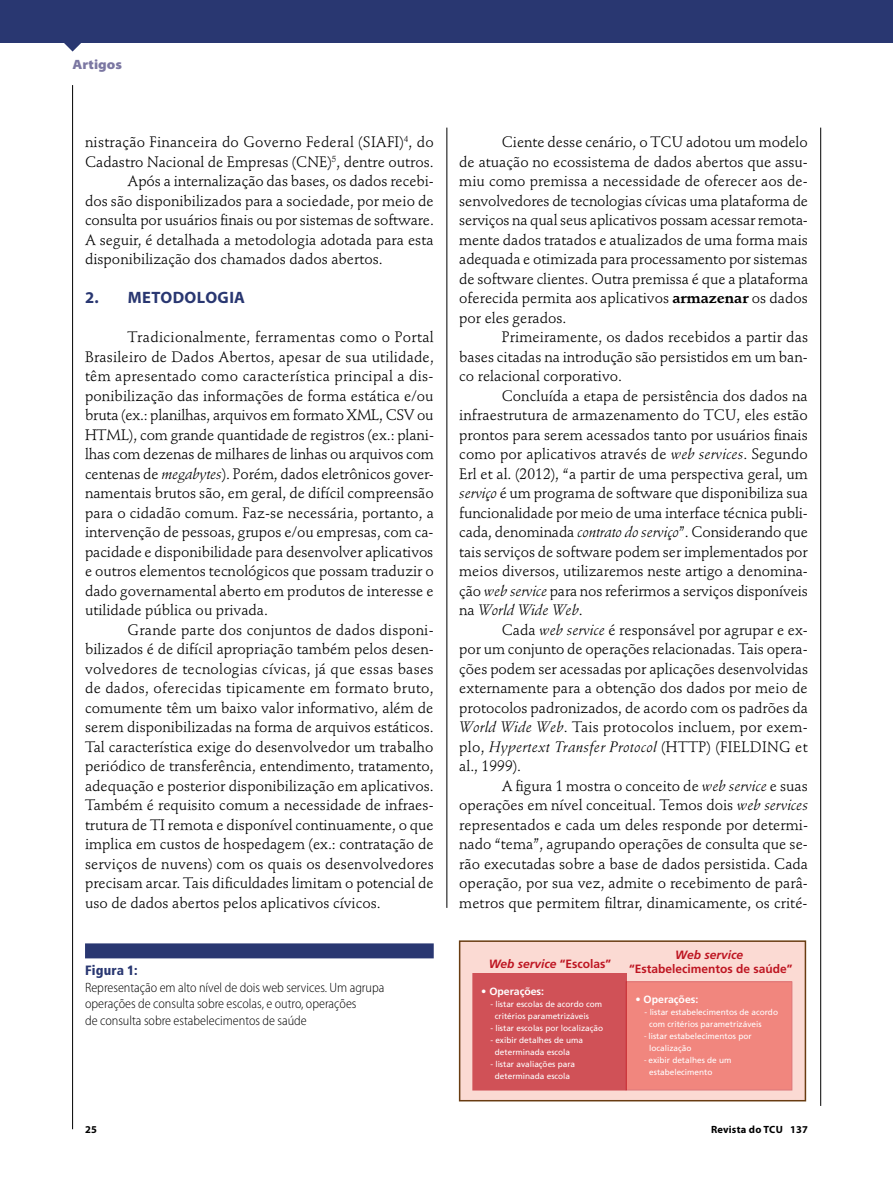
<style>
.page{position:relative;width:893px;height:1191px;background:#fff}
.page>*{position:absolute;margin:0;border:0;box-sizing:border-box;transform-origin:0 0}
.t1{font:700 16.5px "Myriad Pro";letter-spacing:.025em;color:#293771}
.t2{font:15px/19.5px "Stempel Schneidler Std";color:#000;text-align:justify}
.t3{font:300 semi-condensed 13.5px/16.5px "Myriad Pro";color:#000}
.t4{font:900 condensed 13.5px "Frutiger LT Std";letter-spacing:.02em;color:#293771}
.t5{font:900 semi-expanded 13.5px "Myriad Pro";color:#7b77a2}
.t6{font:italic 700 12px "Frutiger LT Std";color:#be1622}
.t7{font:700 12px "Frutiger LT Std";color:#be1622}
.t8{font:700 10.5px "Frutiger LT Std";color:#fff}
.t9{font:700 10.5px "Myriad Pro";letter-spacing:.02em;color:#000}
.t10{font:8.25px/12px "Frutiger LT Std";color:#fff}
.s1{font-style:italic}
.s2{font-weight:700}
.s3{font-style:normal}
.s4{font-family:"Myriad Pro"}
</style>
<div class="page">
<svg style="left:64px;top:43px;width:17px;height:9px"></svg>
<div style="left:0;top:0;width:893px;height:43px;background:#293771"></div>
<hr style="left:72px;top:85px;width:1px;height:1044px;background:#000">
<hr style="left:820px;top:128px;width:1px;height:978px;background:#000">
<div style="left:85px;top:943px;width:349px;height:15px;background:#293771"></div>
<div style="left:460px;top:941px;width:345px;height:159px;background:#fbdad3"></div>
<div style="left:459px;top:940px;width:347px;height:161px;border:2px solid #693c11"></div>
<div style="left:473px;top:973px;width:153px;height:117px;background:#d05157"></div>
<div style="left:472px;top:973px;width:154px;height:117px;border:1px solid #be1622"></div>
<div style="left:626px;top:981px;width:166px;height:109px;background:#f1867e"></div>
<hr style="left:446px;top:128px;width:1px;height:780px;background:#000">
<p class="t5" style="left:73px;top:57px;width:51px">Artigos</p>
<p class="t2" style="left:85px;top:132px;width:350px">nistração Financeira do Governo Federal (SIAFI)<sup>4</sup>, do</p>
<p class="t2" style="left:85px;top:152px;width:350px">Cadastro Nacional de Empresas (CNE)<sup>5</sup>, dentre outros.</p>
<p class="t2" style="left:128px;top:171px;width:308px">Após a internalização das bases, os dados recebi-</p>
<p class="t2" style="left:85px;top:191px;width:350px">dos são disponibilizados para a sociedade, por meio de</p>
<p class="t2" style="left:85px;top:210px;width:350px">consulta por usuários finais ou por sistemas de software.</p>
<p class="t2" style="left:85px;top:230px;width:350px">A seguir, é detalhada a metodologia adotada para esta</p>
<p class="t2" style="left:85px;top:249px;width:299px">disponibilização dos chamados dados abertos.</p>
<p class="t1" style="left:85px;top:288px;width:161px">2. METODOLOGIA</p>
<p class="t2" style="left:85px;top:327px;width:350px;text-indent:43px">Tradicionalmente, ferramentas como o Portal Brasileiro de Dados Abertos, apesar de sua utilidade, têm apresentado como característica principal a dis&shy;ponibilização das informações de forma estática e/ou bruta (ex.: planilhas, arquivos em formato XML, CSV ou HTML), com grande quantidade de registros (ex.: plani&shy;lhas com dezenas de milhares de linhas ou arquivos com centenas de <span class="s1">megabytes</span>). Porém, dados eletrônicos gover&shy;namentais brutos são, em geral, de difícil compreensão para o cidadão comum. Faz-se necessária, portanto, a intervenção de pessoas, grupos e/ou empresas, com ca&shy;pacidade e disponibilidade para desenvolver aplicativos e outros elementos tecnológicos que possam traduzir o dado governamental aberto em produtos de interesse e utilidade pública ou privada.</p>
<p class="t2" style="left:85px;top:620px;width:350px;text-indent:43px">Grande parte dos conjuntos de dados disponi&shy;bilizados é de difícil apropriação também pelos desen&shy;volvedores de tecnologias cívicas, já que essas bases de dados, oferecidas tipicamente em formato bruto, comumente têm um baixo valor informativo, além de serem disponibilizadas na forma de arquivos estáticos.<br>Tal característica exige do desenvolvedor um trabalho periódico de transferência, entendimento, tratamento, adequação e posterior disponibilização em aplicativos.<br>Também é requisito comum a necessidade de infraes&shy;trutura de TI remota e disponível continuamente, o que implica em custos de hospedagem (ex.: contratação de serviços de nuvens) com os quais os desenvolvedores precisam arcar. Tais dificuldades limitam o potencial de uso de dados abertos pelos aplicativos cívicos.</p>
<p class="t4" style="left:85px;top:962px;width:54px">Figura 1:</p>
<p class="t3" style="left:85px;top:979px;width:301px">Representação em alto nível de dois web services. Um agrupa operações de consulta sobre escolas, e outro, operações<br>de consulta sobre estabelecimentos de saúde</p>
<p class="t2" style="left:459px;top:132px;width:350px;text-indent:43px">Ciente desse cenário, o TCU adotou um modelo de atuação no ecossistema de dados abertos que assu&shy;miu como premissa a necessidade de oferecer aos de&shy;senvolvedores de tecnologias cívicas uma plataforma de serviços na qual seus aplicativos possam acessar remota&shy;mente dados tratados e atualizados de uma forma mais adequada e otimizada para processamento por sistemas de software clientes. Outra premissa é que a plataforma oferecida permita aos aplicativos <span class="s2">armazenar</span> os dados por eles gerados.</p>
<p class="t2" style="left:459px;top:327px;width:350px;text-indent:43px">Primeiramente, os dados recebidos a partir das bases citadas na introdução são persistidos em um ban&shy;co relacional corporativo.</p>
<p class="t2" style="left:459px;top:386px;width:350px;text-indent:43px">Concluída a etapa de persistência dos dados na infraestrutura de armazenamento do TCU, eles estão prontos para serem acessados tanto por usuários finais como por aplicativos através de <span class="s1">web services</span>. Segundo Erl et al. (2012), “a partir de uma perspectiva geral, um <span class="s1">serviço</span> é um programa de software que disponibiliza sua funcionalidade por meio de uma interface técnica publi&shy;cada, denominada <span class="s1">contrato do serviço</span>”. Considerando que tais serviços de software podem ser implementados por meios diversos, utilizaremos neste artigo a denomina&shy;ção <span class="s1">web service</span> para nos referirmos a serviços disponíveis na <span class="s1">World Wide Web</span>.</p>
<p class="t2" style="left:459px;top:620px;width:350px;text-indent:43px">Cada <span class="s1">web service</span> é responsável por agrupar e ex&shy;por um conjunto de operações relacionadas. Tais opera&shy;ções podem ser acessadas por aplicações desenvolvidas externamente para a obtenção dos dados por meio de protocolos padronizados, de acordo com os padrões da <span class="s1">World Wide Web</span>. Tais protocolos incluem, por exem&shy;plo, <span class="s1">Hypertext Transfer Protocol</span> (HTTP) (FIELDING et al., 1999).</p>
<p class="t2" style="left:459px;top:776px;width:350px;text-indent:43px">A figura 1 mostra o conceito de <span class="s1">web service</span> e suas operações em nível conceitual. Temos dois <span class="s1">web services </span>representados e cada um deles responde por determi&shy;nado “tema”, agrupando operações de consulta que se&shy;rão executadas sobre a base de dados persistida. Cada operação, por sua vez, admite o recebimento de parâ&shy;metros que permitem filtrar, dinamicamente, os crité-</p>
<p class="t6" style="left:489px;top:956px;width:124px">Web service <span class="s3">“Escolas”</span></p>
<p class="t8" style="left:481px;top:984px;width:65px">• Operações:</p>
<p class="t10" style="left:495px;top:997px;width:109px;text-indent:-5px">- listar escolas de acordo com critérios parametrizáveis</p>
<p class="t10" style="left:490px;top:1021px;width:114px">- listar escolas por localização</p>
<p class="t10" style="left:495px;top:1033px;width:90px;text-indent:-5px">- exibir detalhes de uma determinada escola</p>
<p class="t10" style="left:490px;top:1057px;width:86px;text-align:center">- listar avaliações para determinada escola</p>
<p class="t6" style="left:675px;top:947px;width:69px">Web service</p>
<p class="t7" style="left:629px;top:962px;width:165px">“Estabelecimentos de saúde”</p>
<p class="t8" style="left:635px;top:993px;width:65px">• Operações:</p>
<p class="t10" style="left:649px;top:1006px;width:130px;text-indent:-5px">- listar estabelecimentos de acordo com critérios parametrizáveis</p>
<p class="t10" style="left:649px;top:1030px;width:104px;text-indent:-5px"><span class="s4">-</span> listar estabelecimentos por localização</p>
<p class="t10" style="left:649px;top:1054px;width:84px;text-indent:-5px"><span class="s4">-</span> exibir detalhes de um estabelecimento</p>
<p class="t9" style="left:85px;top:1123px;width:13px">25</p>
<p class="t9" style="left:711px;top:1123px;width:98px">Revista do TCU 137</p>
</div>
